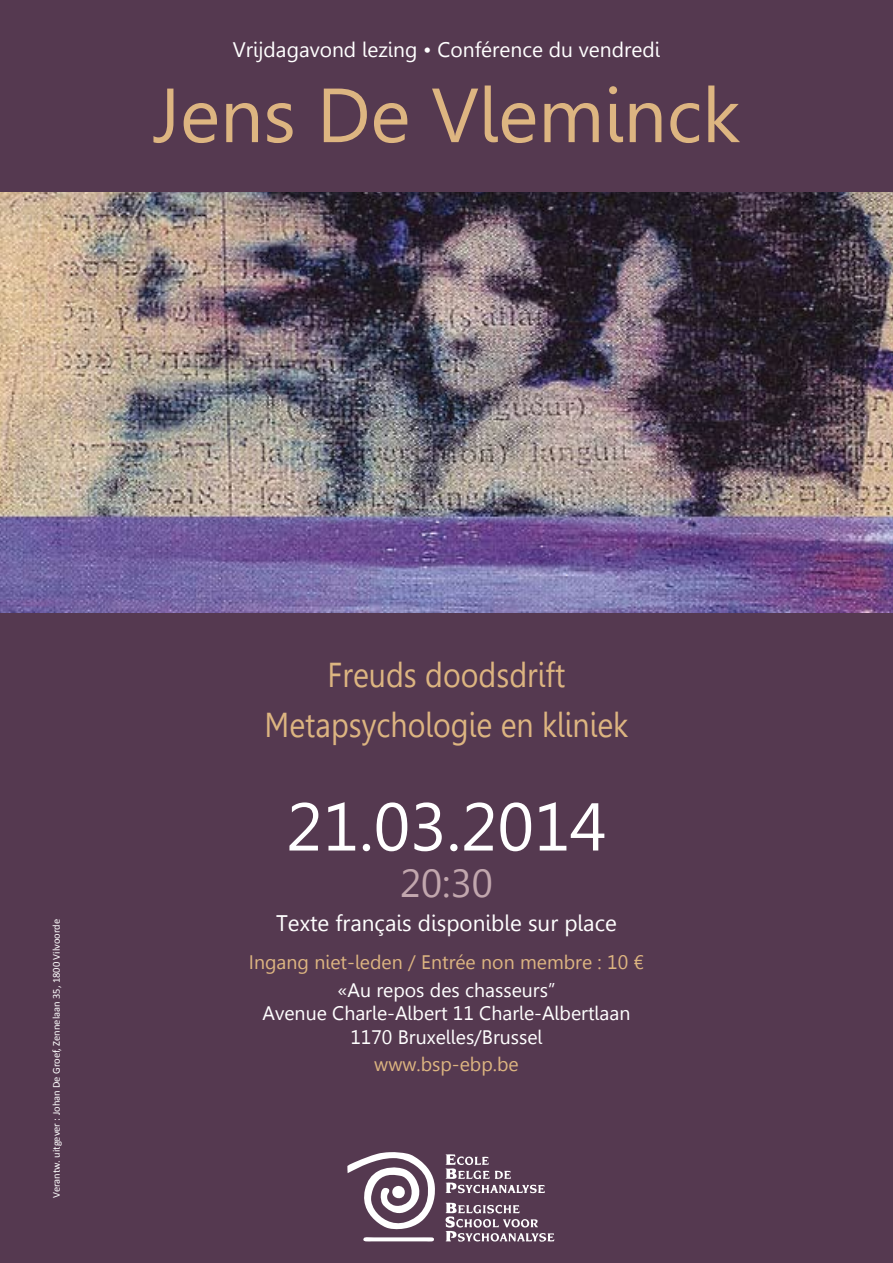
<style>
.page{position:relative;width:893px;height:1263px;background:#553950}
.page>*{position:absolute;margin:0;border:0;box-sizing:border-box;transform-origin:0 0}
.t1{font:76.5px "Gisha";color:#ddb581}
.t2{font:67.5px "Gisha";color:#fff}
.t3{font:39px "Gisha";color:#c2a7ae}
.t4{font:34.5px/49.5px "Gisha";color:#ddb581;text-align:center;scale:.88 1}
.t5{font:22.5px "Gisha";color:#fff}
.t6{font:21px "Gisha";color:#fff}
.t7{font:19.5px/23.4px "Gisha";color:#fff;text-align:center}
.t8{font:19.5px "Gisha";color:#ddb581}
.t9{font:10.5px "Calibri";color:#fff}
</style>
<div class="page">
<img style="left:0;top:192px;width:893px;height:420px">
<svg style="left:347px;top:1152px;width:88px;height:78px"></svg>
<svg style="left:445px;top:1154px;width:100px;height:40px"></svg>
<svg style="left:445px;top:1202px;width:109px;height:40px"></svg>
<svg style="left:363px;top:1237px;width:71px;height:5px"></svg>
<p class="t6" style="left:233px;top:38px;width:429px">Vrijdagavond lezing • Conférence du vendredi</p>
<h1 class="t1" style="left:153px;top:71px;width:589px">Jens De Vleminck</h1>
<p class="t9" style="left:50px;top:1198px;width:280px;rotate:-90deg">Verantw. uitgever : Johan De Groef, Zennelaan 35, 1800 Vilvoorde</p>
<h3 class="t4" style="left:265px;top:650px;width:415px">Freuds doodsdrift<br>Metapsychologie en kliniek</h3>
<h2 class="t2" style="left:286px;top:788px;width:322px">21.03.2014</h2>
<h3 class="t3" style="left:400px;top:861px;width:94px">20:30</h3>
<p class="t5" style="left:276px;top:910px;width:342px">Texte français disponible sur place</p>
<p class="t8" style="left:249px;top:951px;width:397px">Ingang niet-leden / Entrée non membre : 10 €</p>
<p class="t7" style="left:263px;top:978px;width:369px">«Au repos des chasseurs”<br>Avenue Charle-Albert 11 Charle-Albertlaan<br>1170 Bruxelles/Brussel</p>
<p class="t8" style="left:374px;top:1053px;width:146px">www.bsp-ebp.be</p>
</div>
